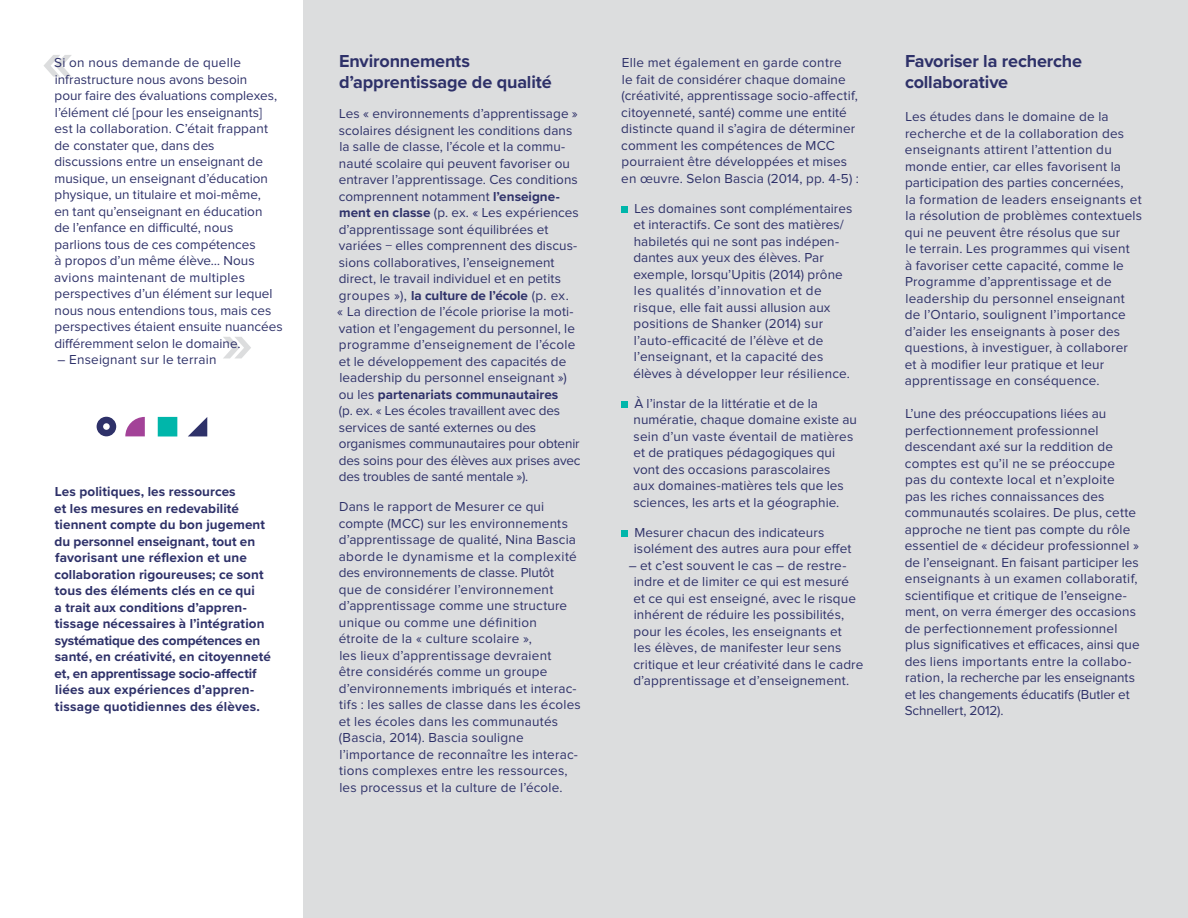
<style>
.page{position:relative;width:1188px;height:918px;background:#fff}
.page>*{position:absolute;margin:0;border:0;box-sizing:border-box;transform-origin:0 0}
.t1{font:700 18px/21px "Proxima Nova";letter-spacing:-.01em;color:#2e3169}
.t2{font:13.5px/16.5px "Proxima Nova";letter-spacing:.01em;color:#2e3169}
.t3{font:700 13.5px/16.5px "Proxima Nova";letter-spacing:.01em;color:#2e3169}
.s1{font-weight:700}
</style>
<div class="page">
<div style="left:303px;top:0;width:885px;height:918px;background:#dcddde"></div>
<svg style="left:44px;top:55px;width:28px;height:22px"></svg>
<svg style="left:223px;top:337px;width:28px;height:21px"></svg>
<div style="left:621px;top:206px;width:6px;height:7px;background:#00b6aa"></div>
<div style="left:621px;top:401px;width:6px;height:7px;background:#00b6aa"></div>
<div style="left:621px;top:530px;width:6px;height:7px;background:#00b6aa"></div>
<svg style="left:158px;top:417px;width:19px;height:19px"></svg>
<svg style="left:97px;top:417px;width:19px;height:19px"></svg>
<svg style="left:188px;top:417px;width:19px;height:19px"></svg>
<svg style="left:125px;top:417px;width:20px;height:19px"></svg>
<p class="t2" style="left:54px;top:55px;width:230px">Si on nous demande de quelle infrastructure nous avons besoin<br>pour faire des évaluations complexes, l’élément clé [pour les enseignants] est la collaboration. C’était frappant de constater que, dans des discussions entre un enseignant de musique, un enseignant d’éducation physique, un titulaire et moi-même,<br>en tant qu’enseignant en éducation<br>de l’enfance en difficulté, nous parlions tous de ces compétences<br>à propos d’un même élève… Nous avions maintenant de multiples perspectives d’un élément sur lequel nous nous entendions tous, mais ces perspectives étaient ensuite nuancées différemment selon le domaine.</p>
<p class="t2" style="left:58px;top:352px;width:161px">– Enseignant sur le terrain</p>
<p class="t3" style="left:54px;top:483px;width:218px">Les politiques, les ressources<br>et les mesures en redevabilité tiennent compte du bon jugement du personnel enseignant, tout en favorisant une réflexion et une collaboration rigoureuses; ce sont tous des éléments clés en ce qui<br>a trait aux conditions d’appren&shy;tissage nécessaires à l’intégration systématique des compétences en santé, en créativité, en citoyenneté et, en apprentissage socio-affectif liées aux expériences d’appren&shy;tissage quotidiennes des élèves.</p>
<h1 class="t1" style="left:339px;top:51px;width:214px">Environnements d’apprentissage de qualité</h1>
<p class="t2" style="left:337px;top:106px;width:245px">Les « environnements d’apprentissage » scolaires désignent les conditions dans la salle de classe, l’école et la commu&shy;nauté scolaire qui peuvent favoriser ou entraver l’apprentissage. Ces conditions comprennent notamment <span class="s1">l’enseigne&shy;ment en classe</span> (p. ex. « Les expériences d’apprentissage sont équilibrées et variées − elles comprennent des discus&shy;sions collaboratives, l’enseignement direct, le travail individuel et en petits groupes »), <span class="s1">la culture de l’école</span> (p. ex.<br>« La direction de l’école priorise la moti&shy;vation et l’engagement du personnel, le programme d’enseignement de l’école et le développement des capacités de leadership du personnel enseignant ») ou les <span class="s1">partenariats communautaires<br></span>(p. ex. « Les écoles travaillent avec des services de santé externes ou des organismes communautaires pour obtenir des soins pour des élèves aux prises avec des troubles de santé mentale »).</p>
<p class="t2" style="left:339px;top:499px;width:244px">Dans le rapport de Mesurer ce qui compte (MCC) sur les environnements d’apprentissage de qualité, Nina Bascia aborde le dynamisme et la complexité des environnements de classe. Plutôt que de considérer l’environnement d’apprentissage comme une structure unique ou comme une définition<br>étroite de la « culture scolaire »,<br>les lieux d’apprentissage devraient<br>être considérés comme un groupe d’environnements imbriqués et interac&shy;tifs : les salles de classe dans les écoles et les écoles dans les communautés (Bascia, 2014). Bascia souligne l’importance de reconnaître les interac&shy;tions complexes entre les ressources, les processus et la culture de l’école.</p>
<p class="t2" style="left:621px;top:55px;width:239px">Elle met également en garde contre<br>le fait de considérer chaque domaine (créativité, apprentissage socio-affectif, citoyenneté, santé) comme une entité distincte quand il s’agira de déterminer comment les compétences de MCC pourraient être développées et mises en œuvre. Selon Bascia (2014, pp. 4-5) :</p>
<p class="t2" style="left:633px;top:201px;width:221px">Les domaines sont complémentaires et interactifs. Ce sont des matières/ habiletés qui ne sont pas indépen&shy;dantes aux yeux des élèves. Par exemple, lorsqu’Upitis (2014) prône les qualités d’innovation et de risque, elle fait aussi allusion aux positions de Shanker (2014) sur l’auto-efficacité de l’élève et de l’enseignant, et la capacité des élèves à développer leur résilience.</p>
<p class="t2" style="left:633px;top:396px;width:225px">À l’instar de la littératie et de la numératie, chaque domaine existe au sein d’un vaste éventail de matières et de pratiques pédagogiques qui vont des occasions parascolaires<br>aux domaines-matières tels que les sciences, les arts et la géographie.</p>
<p class="t2" style="left:634px;top:525px;width:219px">Mesurer chacun des indicateurs isolément des autres aura pour effet</p>
<p class="t2" style="left:633px;top:558px;width:232px;text-indent:-5px">– et c’est souvent le cas – de restre&shy;indre et de limiter ce qui est mesuré et ce qui est enseigné, avec le risque inhérent de réduire les possibilités, pour les écoles, les enseignants et<br>les élèves, de manifester leur sens critique et leur créativité dans le cadre d’apprentissage et d’enseignement.</p>
<h1 class="t1" style="left:905px;top:51px;width:179px">Favoriser la recherche collaborative</h1>
<p class="t2" style="left:905px;top:109px;width:239px">Les études dans le domaine de la recherche et de la collaboration des enseignants attirent l’attention du monde entier, car elles favorisent la participation des parties concernées,<br>la formation de leaders enseignants et la résolution de problèmes contextuels qui ne peuvent être résolus que sur<br>le terrain. Les programmes qui visent<br>à favoriser cette capacité, comme le Programme d’apprentissage et de leadership du personnel enseignant de l’Ontario, soulignent l’importance d’aider les enseignants à poser des questions, à investiguer, à collaborer et à modifier leur pratique et leur apprentissage en conséquence.</p>
<p class="t2" style="left:905px;top:406px;width:236px">L’une des préoccupations liées au perfectionnement professionnel descendant axé sur la reddition de comptes est qu’il ne se préoccupe pas du contexte local et n’exploite<br>pas les riches connaissances des communautés scolaires. De plus, cette approche ne tient pas compte du rôle essentiel de « décideur professionnel » de l’enseignant. En faisant participer les enseignants à un examen collaboratif, scientifique et critique de l’enseigne&shy;ment, on verra émerger des occasions de perfectionnement professionnel plus significatives et efficaces, ainsi que des liens importants entre la collabo&shy;ration, la recherche par les enseignants et les changements éducatifs (Butler et Schnellert, 2012).</p>
</div>
